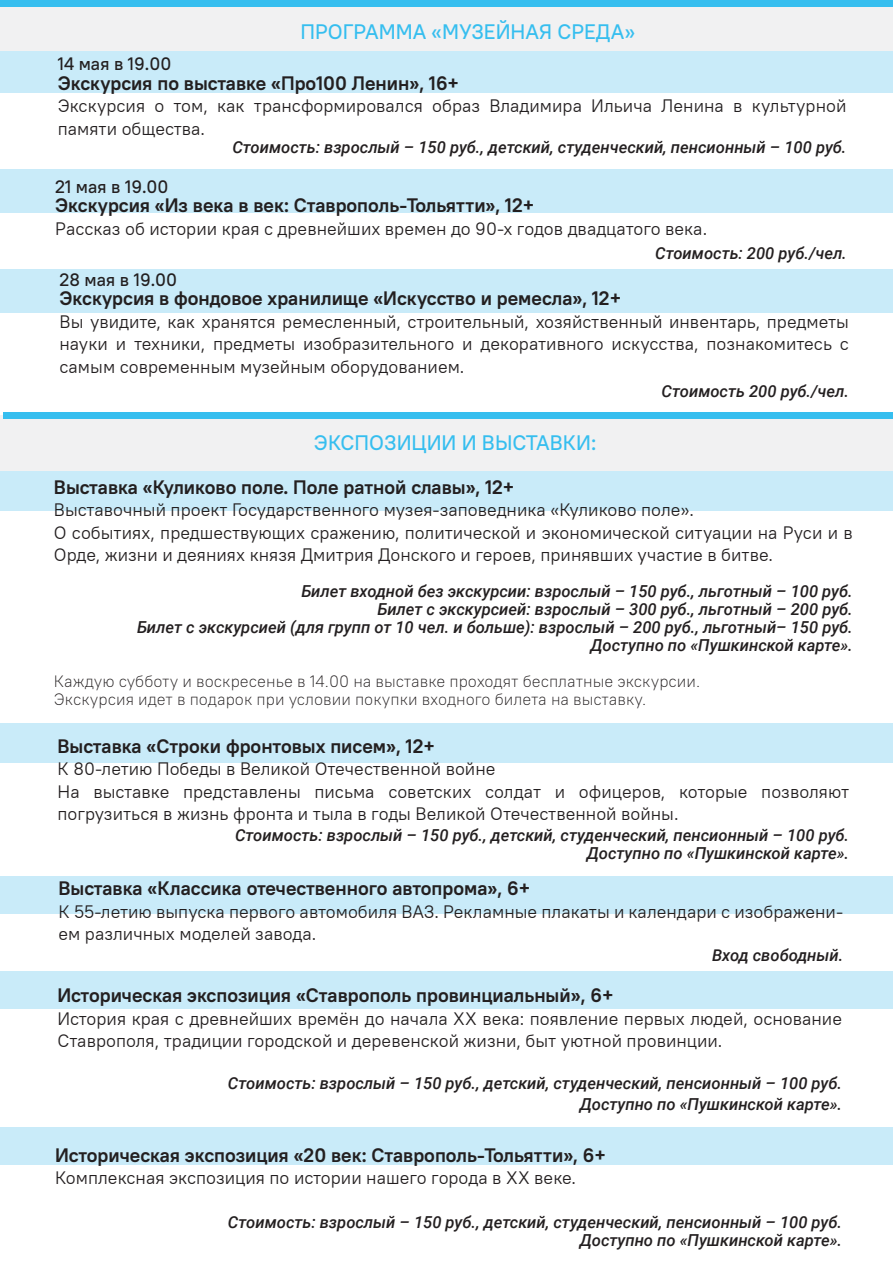
<style>
.page{position:relative;width:893px;height:1263px;background:#fff}
.page>*{position:absolute;margin:0;border:0;box-sizing:border-box;transform-origin:0 0}
.t1{font:500 21px "PT Root UI";color:#36beef}
.t2{font:700 19.5px "PT Root UI";color:#231f20}
.t3{font:18px/22.5px "PT Root UI";color:#231f20}
.t4{font:500 18px "PT Root UI";color:#231f20}
.t5{font:italic 500 16.5px/18px "Roboto";color:#231f20;text-align:right}
.t6{font:300 16.5px/18px "PT Root UI";color:#231f20}
</style>
<div class="page">
<div style="left:1px;top:723px;width:892px;height:40px;background:#c9ebf9"></div>
<div style="left:0;top:972px;width:893px;height:37px;background:#c9ebf9"></div>
<div style="left:1px;top:1127px;width:892px;height:38px;background:#c9ebf9"></div>
<div style="left:1px;top:416px;width:892px;height:55px;background:#f1f1f2"></div>
<div style="left:1px;top:471px;width:892px;height:40px;background:#c9ebf9"></div>
<div style="left:3px;top:412px;width:890px;height:7px;background:#36beef"></div>
<div style="left:1px;top:876px;width:892px;height:37px;background:#c9ebf9"></div>
<div style="left:0;top:270px;width:893px;height:43px;background:#c9ebf9"></div>
<div style="left:0;top:50px;width:893px;height:43px;background:#c9ebf9"></div>
<div style="left:0;top:169px;width:893px;height:44px;background:#c9ebf9"></div>
<div style="left:0;top:0;width:893px;height:50px;background:#f1f1f2"></div>
<div style="left:0;top:0;width:893px;height:7px;background:#36beef"></div>
<p class="t1" style="left:300px;top:18px;width:336px">ПРОГРАММА «МУЗЕЙНАЯ СРЕДА»</p>
<p class="t4" style="left:58px;top:52px;width:115px">14 мая в 19.00</p>
<p class="t2" style="left:58px;top:70px;width:403px">Экскурсия по выставке «Про100 Ленин», 16+</p>
<p class="t3" style="left:58px;top:95px;width:790px">Экскурсия о том, как трансформировался образ Владимира Ильича Ленина в культурной памяти общества.</p>
<p class="t5" style="left:232px;top:137px;width:616px">Стоимость: взрослый – 150 руб., детский, студенческий, пенсионный – 100 руб.</p>
<p class="t4" style="left:55px;top:175px;width:115px">21 мая в 19.00</p>
<p class="t2" style="left:55px;top:193px;width:481px">Экскурсия «Из века в век: Ставрополь-Тольятти», 12+</p>
<p class="t3" style="left:55px;top:217px;width:653px">Рассказ об истории края с древнейших времен до 90-х годов двадцатого века.</p>
<p class="t5" style="left:655px;top:243px;width:193px">Стоимость: 200 руб./чел.</p>
<p class="t4" style="left:60px;top:268px;width:119px">28 мая в 19.00</p>
<p class="t2" style="left:60px;top:286px;width:563px">Экскурсия в фондовое хранилище «Искусство и ремесла», 12+</p>
<p class="t3" style="left:60px;top:310px;width:791px;text-align:justify">Вы увидите, как хранятся ремесленный, строительный, хозяйственный инвентарь, предметы науки и техники, предметы изобразительного и декоративного искусства, познакомитесь с самым современным музейным оборудованием.</p>
<p class="t5" style="left:662px;top:381px;width:189px">Стоимость 200 руб./чел.</p>
<p class="t1" style="left:314px;top:429px;width:284px">ЭКСПОЗИЦИИ И ВЫСТАВКИ:</p>
<p class="t2" style="left:54px;top:474px;width:462px">Выставка «Куликово поле. Поле ратной славы», 12+</p>
<p class="t3" style="left:54px;top:498px;width:800px">Выставочный проект Государственного музея-заповедника «Куликово поле».<br>О событиях, предшествующих сражению, политической и экономической ситуации на Руси и в<br>Орде, жизни и деяниях князя Дмитрия Донского и героев, принявших участие в битве.</p>
<p class="t5" style="left:137px;top:582px;width:717px">Билет входной без экскурсии: взрослый – 150 руб., льготный – 100 руб.<br>Билет с экскурсией: взрослый – 300 руб., льготный – 200 руб.<br>Билет с экскурсией (для групп от 10 чел. и больше): взрослый – 200 руб., льготный– 150 руб.<br>Доступно по «Пушкинской карте».</p>
<p class="t6" style="left:54px;top:672px;width:648px">Каждую субботу и воскресенье в 14.00 на выставке проходят бесплатные экскурсии.<br>Экскурсия идет в подарок при условии покупки входного билета на выставку.</p>
<p class="t2" style="left:58px;top:733px;width:379px">Выставка «Строки фронтовых писем», 12+</p>
<p class="t3" style="left:58px;top:757px;width:793px">К 80-летию Победы в Великой Отечественной войне<br>На выставке представлены письма советских солдат и офицеров, которые позволяют погрузиться в жизнь фронта и тыла в годы Великой Отечественной войны.</p>
<p class="t5" style="left:235px;top:826px;width:616px">Стоимость: взрослый – 150 руб., детский, студенческий, пенсионный – 100 руб.<br>Доступно по «Пушкинской карте».</p>
<p class="t2" style="left:58px;top:876px;width:473px">Выставка «Классика отечественного автопрома», 6+</p>
<p class="t3" style="left:58px;top:900px;width:786px">К 55-летию выпуска первого автомобиля ВАЗ. Рекламные плакаты и календари с изображени&shy;ем различных моделей завода.</p>
<p class="t5" style="left:712px;top:946px;width:133px">Вход свободный.</p>
<p class="t2" style="left:57px;top:983px;width:558px">Историческая экспозиция «Ставрополь провинциальный», 6+</p>
<p class="t3" style="left:57px;top:1007px;width:786px">История края с древнейших времён до начала XX века: появление первых людей, основание<br>Ставрополя, традиции городской и деревенской жизни, быт уютной провинции.</p>
<p class="t5" style="left:228px;top:1072px;width:616px;line-height:21px">Стоимость: взрослый – 150 руб., детский, студенческий, пенсионный – 100 руб.<br>Доступно по «Пушкинской карте».</p>
<p class="t2" style="left:55px;top:1142px;width:552px">Историческая экспозиция «20 век: Ставрополь-Тольятти», 6+</p>
<p class="t3" style="left:55px;top:1166px;width:522px">Комплексная экспозиция по истории нашего города в XX веке.</p>
<p class="t5" style="left:228px;top:1212px;width:616px">Стоимость: взрослый – 150 руб., детский, студенческий, пенсионный – 100 руб.<br>Доступно по «Пушкинской карте».</p>
</div>
